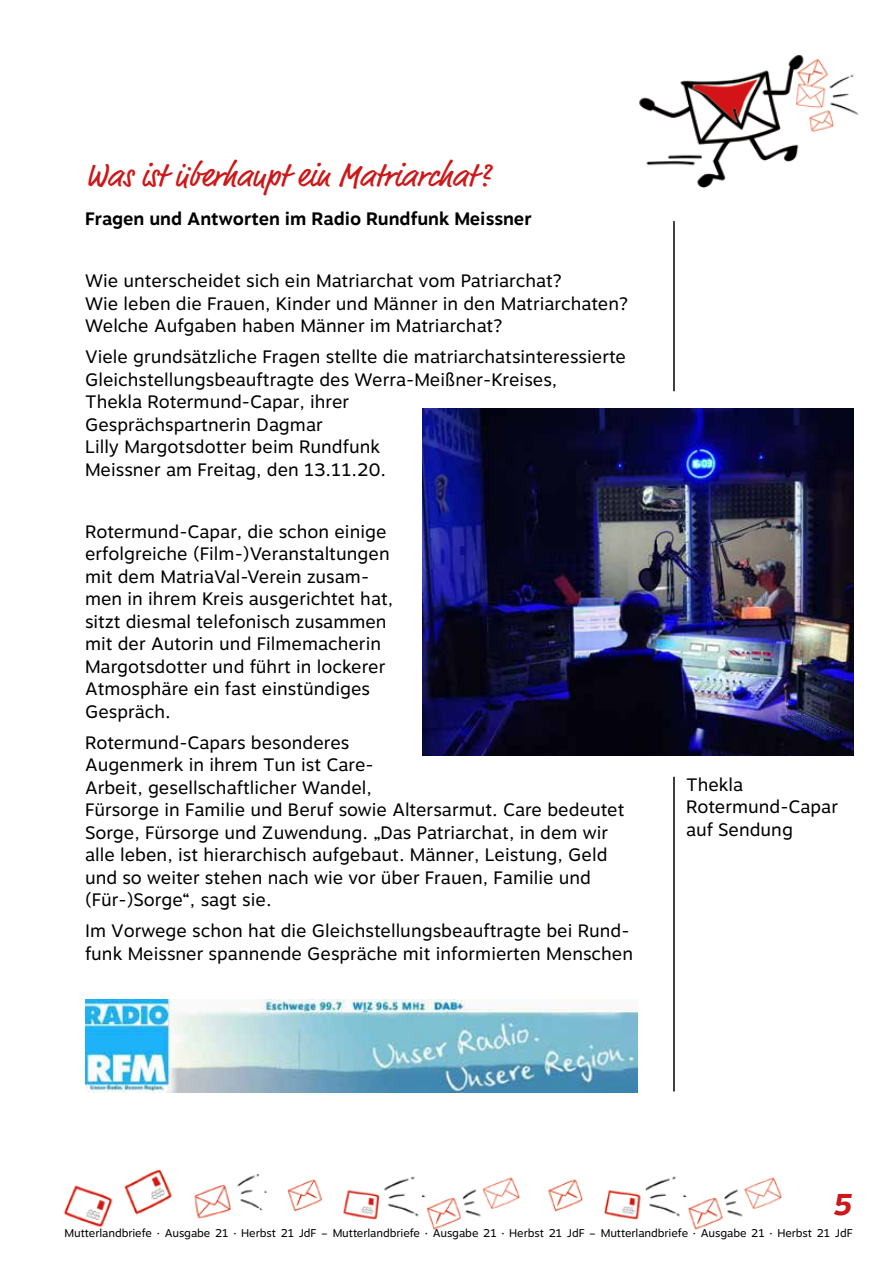
<style>
.page{position:relative;width:893px;height:1263px;background:#fff}
.page>*{position:absolute;margin:0;border:0;box-sizing:border-box;transform-origin:0 0}
.t1{font:33px "Market Pro";color:#cd1719}
.t2{font:italic 700 30px "Motiva Sans";color:#cd1719}
.t3{font:18px/22.5px "Motiva Sans";color:#000}
.t4{font:700 18px "Motiva Sans";color:#000}
.t5{font:11.25px "Motiva Sans";letter-spacing:-.01em;color:#000}
</style>
<div class="page">
<hr style="left:673px;top:221px;width:2px;height:170px;background:#000">
<img style="left:639px;top:54px;width:220px;height:135px">
<img style="left:63px;top:1169px;width:457px;height:61px">
<img style="left:548px;top:1176px;width:234px;height:54px">
<img style="left:85px;top:999px;width:553px;height:93px">
<img style="left:423px;top:408px;width:430px;height:348px">
<hr style="left:673px;top:777px;width:2px;height:314px;background:#000">
<h1 class="t1" style="left:85px;top:153px;width:407px">Was ist überhaupt ein Matriarchat?</h1>
<p class="t4" style="left:85px;top:206px;width:448px">Fragen und Antworten im Radio Rundfunk Meissner</p>
<p class="t3" style="left:85px;top:270px;width:545px">Wie unterscheidet sich ein Matriarchat vom Patriarchat?<br>Wie leben die Frauen, Kinder und Männer in den Matriarchaten?<br>Welche Aufgaben haben Männer im Matriarchat?</p>
<p class="t3" style="left:85px;top:346px;width:543px">Viele grundsätzliche Fragen stellte die matriarchatsinteressierte Gleichstellungsbeauftragte des Werra-Meißner-Kreises,<br>Thekla Rotermund-Capar, ihrer<br>Gesprächspartnerin Dagmar<br>Lilly Margotsdotter beim Rundfunk<br>Meissner am Freitag, den 13.11.20.</p>
<p class="t3" style="left:85px;top:521px;width:310px">Rotermund-Capar, die schon einige erfolgreiche (Film-)Veranstaltungen mit dem MatriaVal-Verein zusam&shy;men in ihrem Kreis ausgerichtet hat, sitzt diesmal telefonisch zusammen mit der Autorin und Filmemacherin Margotsdotter und führt in lockerer Atmosphäre ein fast einstündiges Gespräch.</p>
<p class="t3" style="left:85px;top:732px;width:541px">Rotermund-Capars besonderes<br>Augenmerk in ihrem Tun ist Care-<br>Arbeit, gesellschaftlicher Wandel,<br>Fürsorge in Familie und Beruf sowie Altersarmut. Care bedeutet Sorge, Fürsorge und Zuwendung. „Das Patriarchat, in dem wir alle leben, ist hierarchisch aufgebaut. Männer, Leistung, Geld und so weiter stehen nach wie vor über Frauen, Familie und (Für-)Sorge“, sagt sie.</p>
<p class="t3" style="left:85px;top:920px;width:550px">Im Vorwege schon hat die Gleichstellungsbeauftragte bei Rund&shy;funk Meissner spannende Gespräche mit informierten Menschen</p>
<p class="t3" style="left:686px;top:773px;width:154px">Thekla<br>Rotermund-Capar auf Sendung</p>
<h2 class="t2" style="left:834px;top:1182px;width:21px">5</h2>
<p class="t5" style="left:65px;top:1225px;width:789px">Mutterlandbriefe · Ausgabe 21 · Herbst 21 JdF – Mutterlandbriefe · Ausgabe 21 · Herbst 21 JdF – Mutterlandbriefe · Ausgabe 21 · Herbst 21 JdF</p>
</div>
